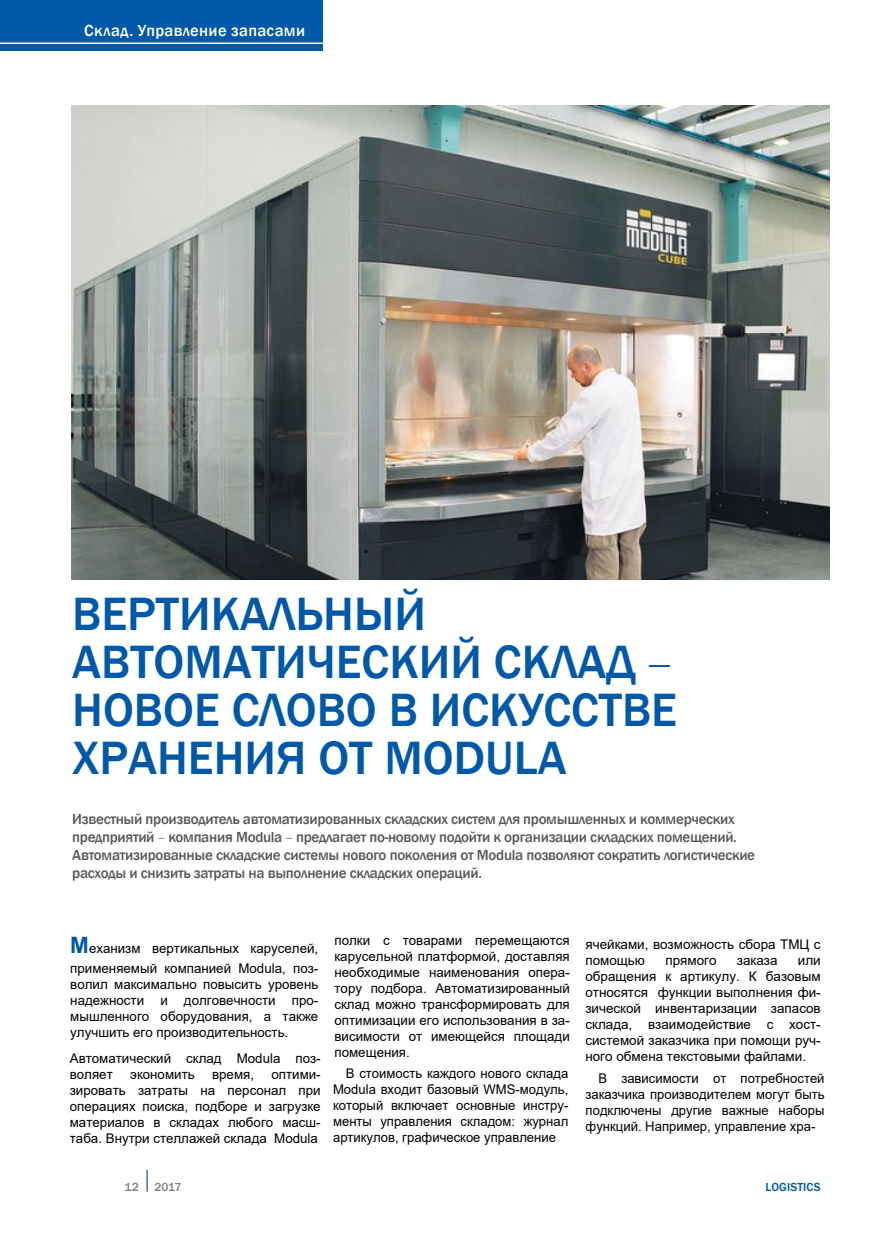
<style>
.page{position:relative;width:893px;height:1234px;background:#fff}
.page>*{position:absolute;margin:0;border:0;box-sizing:border-box;transform-origin:0 0}
.t1{font:500 48px/48px "Franklin Gothic";color:#0058a9}
.t2{font:500 16.5px "Franklin Gothic";letter-spacing:.02em;color:#fff}
.t3{font:500 15px/18px "Franklin Gothic";letter-spacing:-.02em;color:#58595b}
.t4{font:13.35px/16px "Arial";color:#000;text-align:justify}
.t5{font:500 12px "Franklin Gothic";letter-spacing:.01em;color:#0058a9}
.t6{font:500 12px "Franklin Gothic";letter-spacing:-.01em;color:#808285}
.s1{font-family:"Koz Min Pr 6 N";font-weight:400}
.s2{color:#0058a8}
.s3{font-weight:700;font-size:22.5px;color:#0058a8}
</style>
<div class="page">
<div style="left:0;top:0;width:323px;height:51px;background:#0058a9"></div>
<hr style="left:0;top:43px;width:328px;height:1px;background:#fff">
<svg style="left:147px;top:1169px;width:1px;height:22px"></svg>
<img style="left:72px;top:105px;width:757px;height:474px">
<p class="t2" style="left:84px;top:21px;width:222px">Склад. Управление запасами</p>
<h1 class="t1" style="left:72px;top:590px;width:606px">ВЕРТИКАЛЬНЫЙ<br>АВТОМАТИЧЕСКИЙ СКЛАД <span class="s1">‒<br></span>НОВОЕ СЛОВО В <span class="s2">ИСКУССТВЕ<br></span>ХРАНЕНИЯ ОТ MODULA</h1>
<p class="t3" style="left:72px;top:809px;width:684px">Известный производитель автоматизированных складских систем для промышленных и коммерческих предприятий <span class="s1">‒</span> компания Modula <span class="s1">‒</span> предлагает по-новому подойти к организации складских помещений.<br>Автоматизированные складские системы нового поколения от Modula позволяют сократить логистические расходы и снизить затраты на выполнение складских операций.</p>
<p class="t4" style="left:70px;top:938px;width:249px;line-height:19.8px"><span class="s3">М</span>еханизм вертикальных каруселей, применяемый компанией Modula, поз-</p>
<p class="t4" style="left:70px;top:976px;width:249px">волил максимально повысить уровень надежности и долговечности про&shy;мышленного оборудования, а также улучшить его производительность.</p>
<p class="t4" style="left:334px;top:931px;width:237px">полки с товарами перемещаются карусельной платформой, доставляя необходимые наименования опера&shy;тору подбора. Автоматизированный склад можно трансформировать для оптимизации его использования в за&shy;висимости от имеющейся площади помещения.</p>
<p class="t4" style="left:333px;top:1064px;width:237px;text-indent:13px">В стоимость каждого нового склада Modula входит базовый WMS-модуль, который включает основные инстру&shy;менты управления складом: журнал артикулов, графическое управление</p>
<p class="t4" style="left:585px;top:936px;width:237px">ячейками, возможность сбора ТМЦ с помощью</p>
<p class="t4" style="left:665px;top:952px;width:53px">прямого</p>
<p class="t4" style="left:737px;top:952px;width:42px">заказа</p>
<p class="t4" style="left:585px;top:952px;width:237px;text-indent:212px">или обращения к артикулу. К базовым относятся функции выполнения фи&shy;зической инвентаризации запасов склада, взаимодействие с хост&shy;системой заказчика при помощи руч&shy;ного обмена текстовыми файлами.</p>
<p class="t4" style="left:70px;top:1050px;width:252px">Автоматический склад Modula поз&shy;воляет</p>
<p class="t4" style="left:70px;top:1066px;width:252px;text-indent:202px">оптими&shy;зировать затраты на персонал при операциях поиска, подборе и загрузке материалов в складах любого масш&shy;таба. Внутри стеллажей склада Modula</p>
<p class="t4" style="left:586px;top:1069px;width:240px;text-indent:13px">В зависимости от потребностей заказчика производителем могут быть подключены другие важные наборы функций. Например, управление хра-</p>
<p class="t4" style="left:130px;top:1066px;width:66px">экономить</p>
<p class="t4" style="left:212px;top:1066px;width:43px">время,</p>
<p class="t6" style="left:124px;top:1179px;width:16px">12</p>
<p class="t6" style="left:154px;top:1179px;width:29px">2017</p>
<p class="t5" style="left:765px;top:1179px;width:57px">LOGISTICS</p>
</div>
